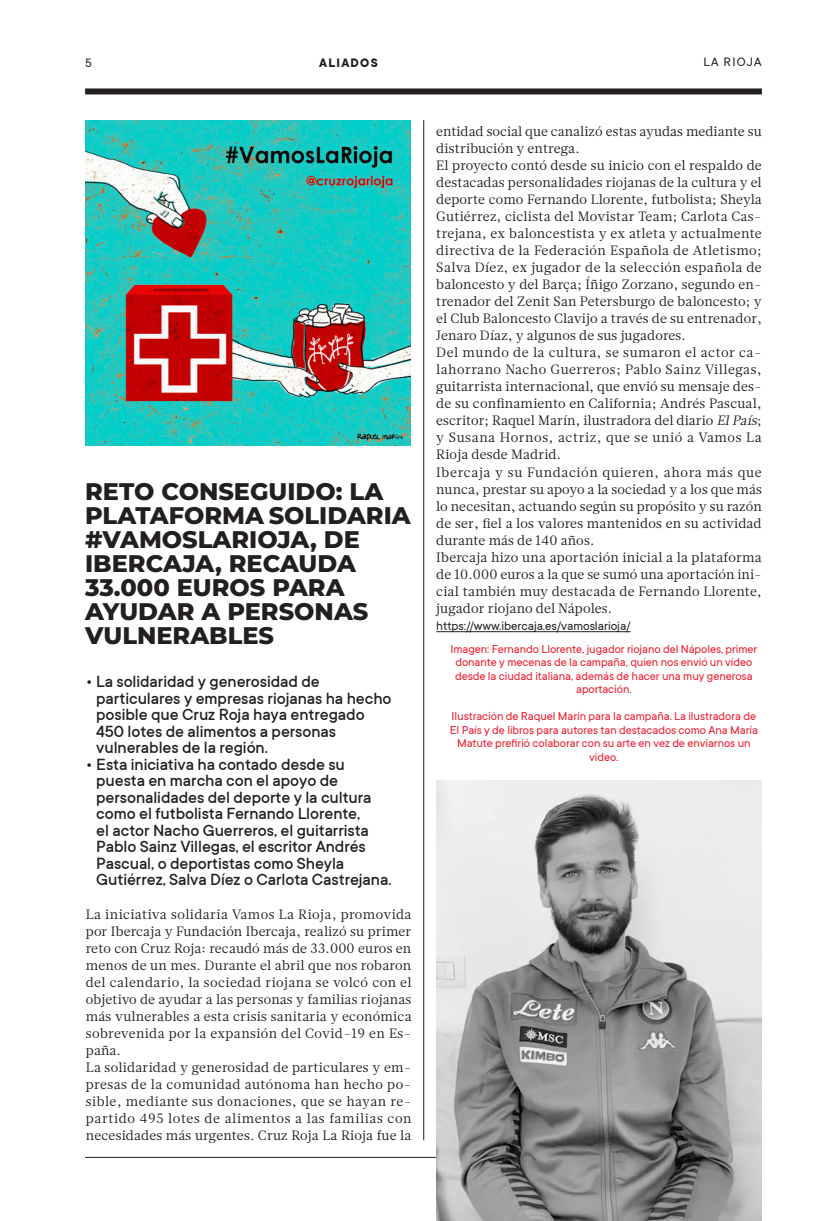
<style>
.page{position:relative;width:830px;height:1221px;background:#fff}
.page>*{position:absolute;margin:0;border:0;box-sizing:border-box;transform-origin:0 0}
.t1{font:800 24px/24px "Montserrat";color:#231f20}
.TEXTO_GENERAL_OK{font:500 18px/16.5px "TT Commons";letter-spacing:-.005em;color:#231f20}
.TEXTO_GENERAL_OK-2{font:13.5px/17px "Glosa Text";letter-spacing:.015em;color:#231f20;text-align:justify}
.TEXTO_GENERAL_OK-3{font:13.5px "TT Commons";letter-spacing:-.005em;color:#231f20}
.t2{font:700 13.5px "TT Commons";letter-spacing:.095em;color:#231f20}
.t3{font:12.75px/13.5px "TT Commons";letter-spacing:-.005em;color:#ee1b2c;text-align:center}
.s1{font-style:italic}
</style>
<div class="page">
<div style="left:85px;top:88px;width:676px;height:6px;background:#231f20"></div>
<hr style="left:85px;top:1157px;width:676px;height:1px;background:#231f20">
<hr style="left:423px;top:120px;width:1px;height:1020px;background:#231f20">
<hr style="left:436px;top:631px;width:194px;height:1px;background:#231f20">
<img style="left:85px;top:120px;width:325px;height:325px">
<img style="left:436px;top:780px;width:325px;height:440px">
<p class="TEXTO_GENERAL_OK-3" style="left:85px;top:55px;width:8px">5</p>
<p class="t2" style="left:319px;top:56px;width:60px">ALIADOS</p>
<p class="TEXTO_GENERAL_OK-3" style="left:703px;top:55px;width:60px">LA RIOJA</p>
<p class="t1" style="left:85px;top:478px;width:327px">RETO CONSEGUIDO: LA<br>PLATAFORMA SOLIDARIA #VAMOSLARIOJA, DE<br>IBERCAJA, RECAUDA<br>33.000 EUROS PARA<br>AYUDAR A PERSONAS<br>VULNERABLES</p>
<p class="TEXTO_GENERAL_OK" style="left:96px;top:673px;width:297px;text-indent:-10px">• La solidaridad y generosidad de particulares y empresas riojanas ha hecho posible que Cruz Roja haya entregado 450 lotes de alimentos a personas vulnerables de la región.</p>
<p class="TEXTO_GENERAL_OK" style="left:96px;top:756px;width:296px;text-indent:-10px">• Esta iniciativa ha contado desde su puesta en marcha con el apoyo de personalidades del deporte y la cultura como el futbolista Fernando Llorente,<br>el actor Nacho Guerreros, el guitarrista Pablo Sainz Villegas, el escritor Andrés Pascual, o deportistas como Sheyla Gutiérrez, Salva Díez o Carlota Castrejana.</p>
<p class="TEXTO_GENERAL_OK-2" style="left:86px;top:905px;width:327px">La iniciativa solidaria Vamos La Rioja, promovida por Ibercaja y Fundación Ibercaja, realizó su primer reto con Cruz Roja: recaudó más de 33.000 euros en menos de un mes. Durante el abril que nos robaron del calendario, la sociedad riojana se volcó con el objetivo de ayudar a las personas y familias riojanas más vulnerables a esta crisis sanitaria y económica sobrevenida por la expansión del Covid-19 en Es&shy;paña.</p>
<p class="TEXTO_GENERAL_OK-2" style="left:86px;top:1059px;width:327px">La solidaridad y generosidad de particulares y em&shy;presas de la comunidad autónoma han hecho po&shy;sible, mediante sus donaciones, que se hayan re&shy;partido 495 lotes de alimentos a las familias con necesidades más urgentes. Cruz Roja La Rioja fue la</p>
<p class="TEXTO_GENERAL_OK-2" style="left:436px;top:123px;width:327px">entidad social que canalizó estas ayudas mediante su distribución y entrega.</p>
<p class="TEXTO_GENERAL_OK-2" style="left:436px;top:157px;width:327px">El proyecto contó desde su inicio con el respaldo de destacadas personalidades riojanas de la cultura y el deporte como Fernando Llorente, futbolista; Sheyla Gutiérrez, ciclista del Movistar Team; Carlota Cas&shy;trejana, ex baloncestista y ex atleta y actualmente directiva de la Federación Española de Atletismo; Salva Díez, ex jugador de la selección española de baloncesto y del Barça; Íñigo Zorzano, segundo en&shy;trenador del Zenit San Petersburgo de baloncesto; y el Club Baloncesto Clavijo a través de su entrenador, Jenaro Díaz, y algunos de sus jugadores.</p>
<p class="TEXTO_GENERAL_OK-2" style="left:436px;top:344px;width:327px">Del mundo de la cultura, se sumaron el actor ca&shy;lahorrano Nacho Guerreros; Pablo Sainz Villegas, guitarrista internacional, que envió su mensaje des&shy;de su confinamiento en California; Andrés Pascual, escritor; Raquel Marín, ilustradora del diario <span class="s1">ElPaís</span>; y Susana Hornos, actriz, que se unió a Vamos La Rioja desde Madrid.</p>
<p class="TEXTO_GENERAL_OK-2" style="left:436px;top:463px;width:327px">Ibercaja y su Fundación quieren, ahora más que nunca, prestar su apoyo a la sociedad y a los que más lo necesitan, actuando según su propósito y su razón de ser, fiel a los valores mantenidos en su actividad durante más de 140 años.</p>
<p class="TEXTO_GENERAL_OK-2" style="left:436px;top:548px;width:327px">Ibercaja hizo una aportación inicial a la plataforma de 10.000 euros a la que se sumó una aportación ini&shy;cial también muy destacada de Fernando Llorente, jugador riojano del Nápoles.</p>
<p class="TEXTO_GENERAL_OK-3" style="left:436px;top:618px;width:196px">https://www.ibercaja.es/vamoslarioja/</p>
<p class="t3" style="left:450px;top:642px;width:308px">Imagen: Fernando Llorente, jugador riojano del Nápoles, primer donante y mecenas de la campaña, quien nos envió un vídeo desde la ciudad italiana, además de hacer una muy generosa aportación.</p>
<p class="t3" style="left:449px;top:709px;width:309px">Ilustración de Raquel Marín para la campaña. La ilustradora de El País y de libros para autores tan destacados como Ana María Matute prefirió colaborar con su arte en vez de enviarnos un video.</p>
</div>
